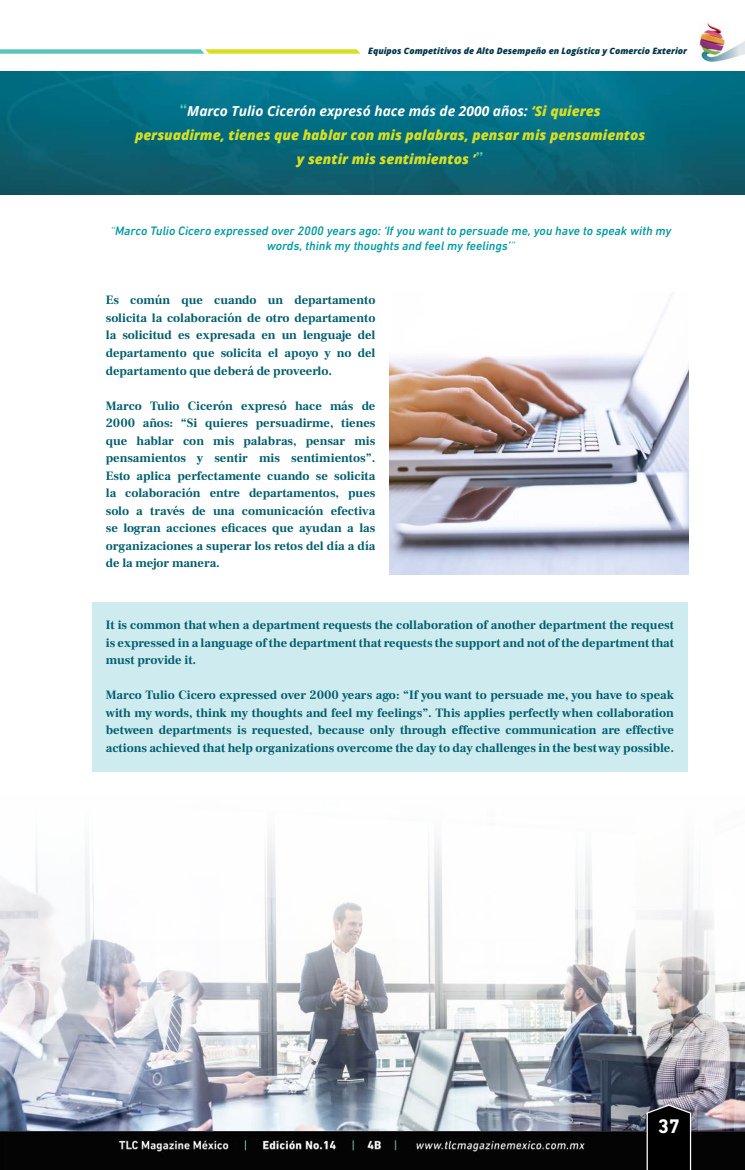
<style>
.page{position:relative;width:745px;height:1170px;background:#fff}
.page>*{position:absolute;margin:0;border:0;box-sizing:border-box;transform-origin:0 0}
.t1{font:700 20px "DIN Next CYR";color:#fff}
.t2{font:italic 800 13.75px/23.8px "Open Sans";color:#d7df23;text-align:center}
.t3{font:700 12.5px/17.5px "Frank Ruhl Libre";color:#015e6d;text-align:justify}
.t4{font:italic 500 12.5px/15px "DIN Next CYR";color:#0099a2;text-align:center}
.t5{font:italic 800 8.75px "Open Sans";color:#013549}
.s1{font-family:"Santas Big Secret BB";font-weight:400;font-style:normal;font-size:17.5px;color:#5cc4bd}
.s2{font-weight:700;color:#fff}
.s3{font-family:"Santas Big Secret BB";font-weight:400;font-style:normal;font-size:17.5px;color:#56c2b4}
.s4{color:#5cc4bd}
</style>
<div class="page">
<img style="left:0;top:835px;width:744px;height:296px">
<img style="left:0;top:72px;width:744px;height:123px">
<div style="left:92px;top:601px;width:595px;height:170px;background:#ceebef"></div>
<img style="left:389px;top:294px;width:298px;height:280px">
<img style="left:0;top:1131px;width:744px;height:38px">
<svg style="left:645px;top:1103px;width:46px;height:66px;background:#19191b"></svg>
<svg style="left:0;top:49px;width:360px;height:5px;background:#9ed58b"></svg>
<img style="left:699px;top:22px;width:45px;height:39px">
<p class="t5" style="left:368px;top:44px;width:320px">Equipos Competitivos de Alto Desempeño en Logística y Comercio Exterior</p>
<p class="t2" style="left:135px;top:99px;width:511px"><span class="s1">“</span><span class="s2">Marco Tulio Cicerón expresó hace más de 2000 años:</span> ‘Si quieres persuadirme, tienes que hablar con mis palabras, pensar mis pensamientos y sentir mis sentimientos ’<span class="s3">”</span></p>
<p class="t4" style="left:110px;top:223px;width:562px"><span class="s4">“</span>Marco Tulio Cicero expressed over 2000 years ago: ‘If you want to persuade me, you have to speak with my words, think my thoughts and feel my feelings’<span class="s4">”</span></p>
<p class="t3" style="left:106px;top:292px;width:271px">Es común que cuando un departamento solicita la colaboración de otro departamento la solicitud es expresada en un lenguaje del departamento que solicita el apoyo y no del departamento que deberá de proveerlo.</p>
<p class="t3" style="left:106px;top:397px;width:271px">Marco Tulio Cicerón expresó hace más de 2000 años: “Si quieres persuadirme, tienes que hablar con mis palabras, pensar mis pensamientos y sentir mis sentimientos”.<br>Esto aplica perfectamente cuando se solicita la colaboración entre departamentos, pues solo a través de una comunicación efectiva se logran acciones eficaces que ayudan a las organizaciones a superar los retos del día a día de la mejor manera.</p>
<p class="t3" style="left:106px;top:616px;width:569px">It is common that when a department requests the collaboration of another department the request is expressed in a language of the department that requests the support and not of the department that must provide it.</p>
<p class="t3" style="left:106px;top:686px;width:569px">Marco Tulio Cicero expressed over 2000 years ago: “If you want to persuade me, you have to speak with my words, think my thoughts and feel my feelings”. This applies perfectly when collaboration between departments is requested, because only through effective communication are effective actions achieved that help organizations overcome the day to day challenges in the best way possible.</p>
<h1 class="t1" style="left:657px;top:1114px;width:24px">37</h1>
</div>
